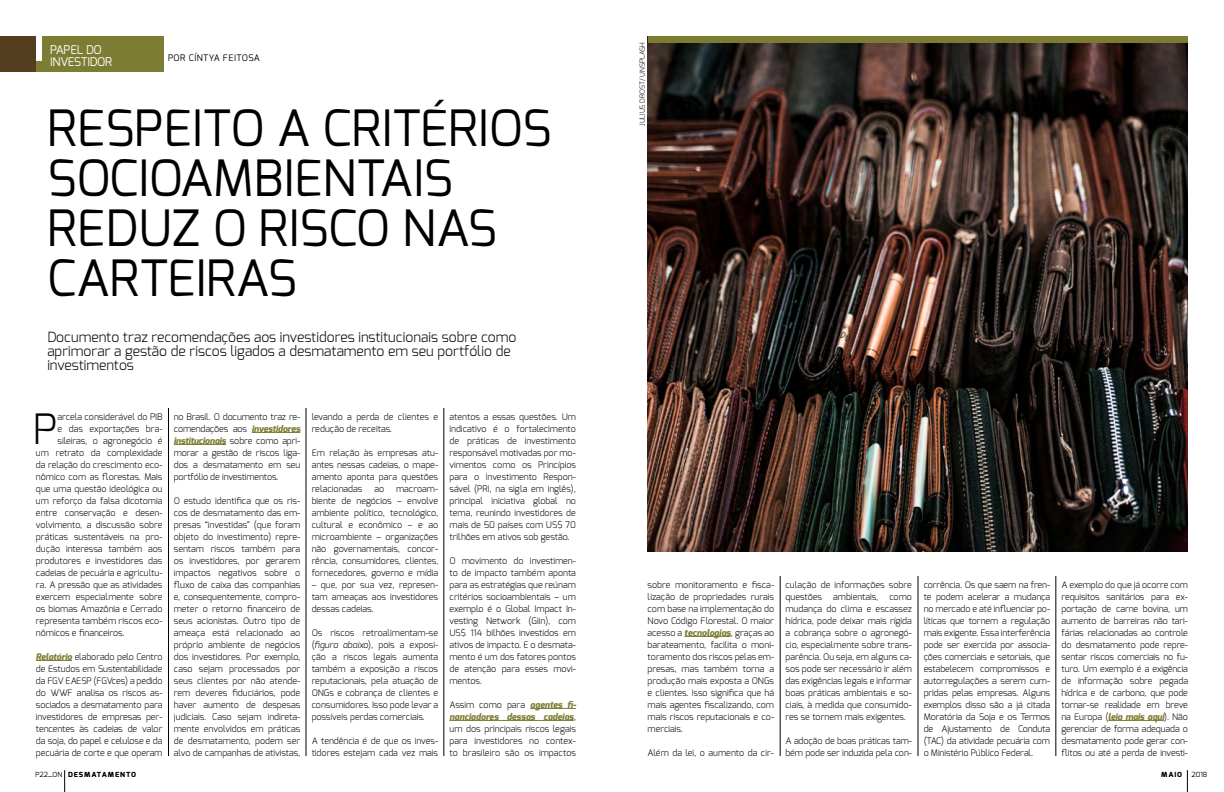
<style>
.page{position:relative;width:1224px;height:792px;background:#fff}
.page>*{position:absolute;margin:0;border:0;box-sizing:border-box;transform-origin:0 0}
.t1{font:50px/50px "Exo";color:#000}
.t2{font:300 41.8px "Exo";color:#000}
.t3{font:300 14px/14px "Exo";color:#000}
.t4{font:12px/12px "Exo";letter-spacing:-.02em;color:#fff}
.t5{font:300 9px/12px "Exo";color:#000;text-align:justify}
.t6{font:9px "Exo";letter-spacing:.05em;color:#000}
.t7{font:800 7px "Exo";letter-spacing:.125em;color:#000;scale:1.05 1}
.t8{font:300 7px "Exo";color:#000}
.t9{font:7px "Exo";color:#000}
.s1{font-weight:800;font-style:italic;color:#7c7c32}
.s2{font-style:italic}
.s3{font-weight:400}
</style>
<div class="page">
<svg style="left:64px;top:770px;width:1px;height:22px"></svg>
<svg style="left:1187px;top:770px;width:1px;height:22px"></svg>
<img style="left:648px;top:42px;width:540px;height:510px">
<div style="left:36px;top:36px;width:127px;height:36px;background:#7c7c32"></div>
<div style="left:0;top:36px;width:36px;height:36px;background:#553d20"></div>
<div style="left:36px;top:36px;width:6px;height:25px;background:#fff"></div>
<hr style="left:36px;top:660px;width:36px;height:1px;background:#7c7c32">
<hr style="left:252px;top:432px;width:48px;height:1px;background:#7c7c32">
<hr style="left:174px;top:444px;width:52px;height:1px;background:#7c7c32">
<hr style="left:306px;top:408px;width:1px;height:348px;background:#000">
<hr style="left:443px;top:408px;width:1px;height:348px;background:#000">
<div style="left:648px;top:36px;width:540px;height:6px;background:#7c7c32"></div>
<hr style="left:530px;top:708px;width:46px;height:1px;background:#7c7c32">
<hr style="left:450px;top:720px;width:124px;height:1px;background:#7c7c32">
<hr style="left:684px;top:636px;width:47px;height:1px;background:#7c7c32">
<hr style="left:780px;top:576px;width:1px;height:180px;background:#000">
<hr style="left:918px;top:576px;width:1px;height:180px;background:#000">
<hr style="left:1108px;top:720px;width:56px;height:1px;background:#7c7c32">
<hr style="left:1055px;top:576px;width:1px;height:180px;background:#000">
<hr style="left:168px;top:408px;width:1px;height:348px;background:#000">
<h3 class="t4" style="left:50px;top:44px;width:64px">PAPEL DO<br>INVESTIDOR</h3>
<p class="t6" style="left:168px;top:52px;width:93px">POR CÍNTYA FEITOSA</p>
<h1 class="t1" style="left:47px;top:103px;width:506px">RESPEITO A CRITÉRIOS<br>SOCIOAMBIENTAIS<br>REDUZ O RISCO NAS<br>CARTEIRAS</h1>
<h3 class="t3" style="left:47px;top:330px;width:471px">Documento traz recomendações aos investidores institucionais sobre como aprimorar a gestão de riscos ligados a desmatamento em seu portfólio de investimentos</h3>
<h2 class="t2" style="left:33px;top:402px;width:26px">P</h2>
<p class="t5" style="left:58px;top:411px;width:106px">arcela considerável do PIB</p>
<p class="t5" style="left:58px;top:423px;width:106px">e das exportações bra-</p>
<p class="t5" style="left:58px;top:435px;width:106px">sileiras, o agronegócio é</p>
<p class="t5" style="left:36px;top:447px;width:128px">um retrato da complexidade</p>
<p class="t5" style="left:36px;top:459px;width:128px">da relação do crescimento eco-</p>
<p class="t5" style="left:36px;top:471px;width:128px">nômico com as florestas. Mais</p>
<p class="t5" style="left:36px;top:483px;width:128px">que uma questão ideológica ou</p>
<p class="t5" style="left:36px;top:495px;width:128px">um reforço da falsa dicotomia</p>
<p class="t5" style="left:36px;top:507px;width:128px">entre conservação e desen-</p>
<p class="t5" style="left:36px;top:519px;width:128px">volvimento, a discussão sobre</p>
<p class="t5" style="left:36px;top:531px;width:128px">práticas sustentáveis na pro-</p>
<p class="t5" style="left:36px;top:543px;width:128px">dução interessa também aos</p>
<p class="t5" style="left:36px;top:555px;width:128px">produtores e investidores das</p>
<p class="t5" style="left:36px;top:567px;width:128px">cadeias de pecuária e agricultu-</p>
<p class="t5" style="left:36px;top:579px;width:128px">ra. A pressão que as atividades</p>
<p class="t5" style="left:36px;top:591px;width:128px">exercem especialmente sobre</p>
<p class="t5" style="left:36px;top:603px;width:128px">os biomas Amazônia e Cerrado</p>
<p class="t5" style="left:36px;top:615px;width:128px">representa também riscos eco-</p>
<p class="t5" style="left:36px;top:627px;width:90px">nômicos e financeiros.</p>
<p class="t5" style="left:36px;top:651px;width:128px"><span class="s1">Relatório</span> elaborado pelo Centro de Estudos em Sustentabilidade da FGV EAESP (FGVces) a pedido do WWF analisa os riscos as&shy;sociados a desmatamento para investidores de empresas per&shy;tencentes às cadeias de valor da soja, do papel e celulose e da pecuária de corte e que operam</p>
<p class="t5" style="left:174px;top:411px;width:128px">no Brasil. O documento traz re&shy;comendações aos <span class="s1">investidores institucionais</span> sobre como apri&shy;morar a gestão de riscos liga&shy;dos a desmatamento em seu portfólio de investimentos.</p>
<p class="t5" style="left:174px;top:495px;width:128px">O estudo identifica que os ris&shy;cos de desmatamento das em&shy;presas “investidas” (que foram objeto do investimento) repre&shy;sentam riscos também para os investidores, por gerarem impactos negativos sobre o fluxo de caixa das companhias e, consequentemente, compro&shy;meter o retorno financeiro de seus acionistas. Outro tipo de ameaça está relacionado ao próprio ambiente de negócios dos investidores. Por exemplo, caso sejam processados por seus clientes por não atende&shy;rem deveres fiduciários, pode haver aumento de despesas judiciais. Caso sejam indireta&shy;mente envolvidos em práticas de desmatamento, podem ser alvo de campanhas de ativistas,</p>
<p class="t5" style="left:312px;top:411px;width:128px">levando a perda de clientes e redução de receitas.</p>
<p class="t5" style="left:312px;top:447px;width:128px">Em relação às empresas atu&shy;antes nessas cadeias, o mape&shy;amento aponta para questões relacionadas</p>
<p class="t5" style="left:312px;top:483px;width:128px;text-indent:84px">macroam&shy;biente de negócios – envolve ambiente político, tecnológico, cultural e econômico – e ao microambiente – organizações não governamentais, concor&shy;rência, consumidores, clientes, fornecedores, governo e mídia</p>
<p class="t5" style="left:312px;top:579px;width:128px">– que, por sua vez, represen&shy;tam ameaças aos investidores dessas cadeias.</p>
<p class="t5" style="left:312px;top:627px;width:128px">Os riscos retroalimentam-se (<span class="s2">figura abaixo</span>), pois a exposi&shy;ção a riscos legais aumenta também a exposição a riscos reputacionais, pela atuação de ONGs e cobrança de clientes e consumidores. Isso pode levar a possíveis perdas comerciais.</p>
<p class="t5" style="left:312px;top:735px;width:128px">A tendência é de que os inves&shy;tidores estejam cada vez mais</p>
<p class="t5" style="left:374px;top:483px;width:11px">ao</p>
<p class="t5" style="left:450px;top:411px;width:128px">atentos a essas questões. Um indicativo é o fortalecimento de práticas de investimento responsável motivadas por mo&shy;vimentos como os Princípios para o Investimento Respon&shy;sável (PRI, na sigla em inglês), principal iniciativa global no tema, reunindo investidores de mais de 50 países com US$ 70 trilhões em ativos sob gestão.</p>
<p class="t5" style="left:450px;top:555px;width:128px">O movimento do investimen&shy;to de impacto também aponta para as estratégias que reúnam critérios socioambientais – um exemplo é o Global Impact In&shy;vesting Network (Giin), com US$ 114 bilhões investidos em ativos de impacto. E o desmata&shy;mento é um dos fatores pontos de atenção para esses movi&shy;mentos.</p>
<p class="t5" style="left:450px;top:699px;width:128px">Assim como para <span class="s1">agentes fi&shy;nanciadores dessas cadeias</span>, um dos principais riscos legais para investidores no contex&shy;to brasileiro são os impactos</p>
<p class="t8" style="left:638px;top:126px;width:84px;rotate:-90deg">Julius Drost/ Unsplash</p>
<p class="t5" style="left:648px;top:579px;width:128px">sobre monitoramento e fisca&shy;lização de propriedades rurais com base na implementação do Novo Código Florestal. O maior acesso a <span class="s1">tecnologias</span>, graças ao barateamento, facilita o moni&shy;toramento dos riscos pelas em&shy;presas, mas também torna a produção mais exposta a ONGs e clientes. Isso significa que há mais agentes fiscalizando, com mais riscos reputacionais e co&shy;merciais.</p>
<p class="t5" style="left:648px;top:747px;width:128px">Além da lei, o aumento da cir-</p>
<p class="t5" style="left:785px;top:579px;width:128px">culação de informações sobre questões ambientais, como mudança do clima e escassez hídrica, pode deixar mais rígida a cobrança sobre o agronegó&shy;cio, especialmente sobre trans&shy;parência. Ou seja, em alguns ca&shy;sos pode ser necessário ir além das exigências legais e informar boas práticas ambientais e so&shy;ciais, à medida que consumido&shy;res se tornem mais exigentes.</p>
<p class="t5" style="left:785px;top:735px;width:128px">A adoção de boas práticas tam&shy;bém pode ser induzida pela con-</p>
<p class="t5" style="left:924px;top:579px;width:128px">corrência. Os que saem na fren&shy;te podem acelerar a mudança no mercado e até influenciar po&shy;líticas que tornem a regulação mais exigente. Essa interferência pode ser exercida por associa&shy;ções comerciais e setoriais, que estabelecem compromissos e autorregulações a serem cum&shy;pridas pelas empresas. Alguns exemplos disso são a já citada Moratória da Soja e os Termos de Ajustamento de Conduta (TAC) da atividade pecuária com o Ministério Público Federal.</p>
<p class="t5" style="left:1062px;top:579px;width:128px">A exemplo do que já ocorre com requisitos sanitários para ex&shy;portação de carne bovina, um aumento de barreiras não tari&shy;fárias relacionadas ao controle do desmatamento pode repre&shy;sentar riscos comerciais no fu&shy;turo. Um exemplo é a exigência de informação sobre pegada hídrica e de carbono, que pode tornar-se realidade em breve na Europa (<span class="s1">leia mais aqui</span>). Não gerenciar de forma adequada o desmatamento pode gerar con&shy;flitos ou até a perda de investi-</p>
<p class="t7" style="left:35px;top:770px;width:97px"><span class="s3">P22_ON</span> DESMATAMENTO</p>
<p class="t7" style="left:1161px;top:770px;width:22px">MAIO</p>
<p class="t9" style="left:1192px;top:770px;width:17px">2018</p>
</div>
